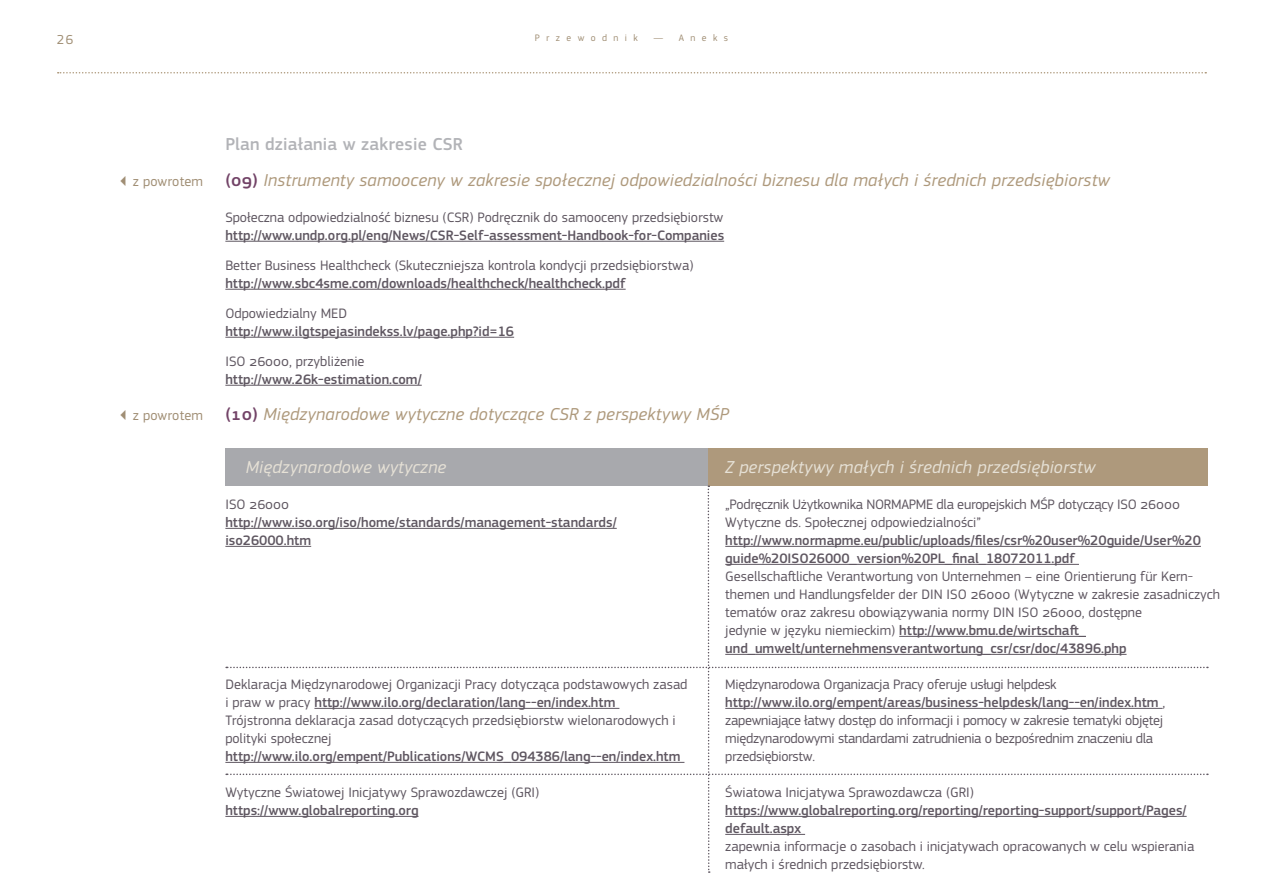
<style>
.page{position:relative;width:1263px;height:893px;background:#fff}
.page>*{position:absolute;margin:0;border:0;box-sizing:border-box;transform-origin:0 0}
.t1{font:italic 18px/36px "EC Square Sans Pro";letter-spacing:.01em;color:#ae997c}
.t2{font:italic 18px "EC Square Sans Pro";letter-spacing:.01em;color:#e6e1d6}
.t3{font:500 14.25px/18px "EC Square Sans Pro";color:#5f5761}
.t4{font:14.25px/18px "EC Square Sans Pro";color:#5f5761}
.t5{font:14.25px/18px "EC Square Sans Pro";letter-spacing:-.02em;color:#5f5761}
.t6{font:14.25px "EC Square Sans Pro";letter-spacing:.01em;color:#a08e74}
.t7{font:13.5px "EC Square Sans Pro";color:#a08e74}
.t8{font:9.75px "EC Square Sans Pro";letter-spacing:.66em;color:#a08e74}
.s1{font-weight:500;font-style:normal;color:#b2b3b7}
.s2{font-weight:500;font-style:normal;color:#724367}
.s3{font-weight:400}
.s4{font-weight:500}
</style>
<div class="page">
<hr style="left:225px;top:241px;width:499px;height:1px;background:#5f5761">
<hr style="left:225px;top:289px;width:401px;height:1px;background:#5f5761">
<hr style="left:225px;top:337px;width:289px;height:1px;background:#5f5761">
<hr style="left:225px;top:385px;width:197px;height:1px;background:#5f5761">
<div style="left:225px;top:448px;width:483px;height:38px;background:#a8a9ad"></div>
<div style="left:708px;top:448px;width:500px;height:38px;background:#ae997c"></div>
<svg style="left:226px;top:486px;width:982px;height:387px"></svg>
<hr style="left:725px;top:546px;width:476px;height:1px;background:#5f5761">
<hr style="left:725px;top:564px;width:354px;height:1px;background:#5f5761">
<hr style="left:899px;top:636px;width:187px;height:1px;background:#5f5761">
<hr style="left:725px;top:654px;width:401px;height:1px;background:#5f5761">
<hr style="left:725px;top:708px;width:437px;height:1px;background:#5f5761">
<hr style="left:725px;top:816px;width:462px;height:1px;background:#5f5761">
<hr style="left:725px;top:834px;width:80px;height:1px;background:#5f5761">
<hr style="left:225px;top:528px;width:392px;height:1px;background:#5f5761">
<hr style="left:225px;top:546px;width:86px;height:1px;background:#5f5761">
<hr style="left:314px;top:708px;width:305px;height:1px;background:#5f5761">
<hr style="left:225px;top:762px;width:459px;height:1px;background:#5f5761">
<hr style="left:225px;top:816px;width:193px;height:1px;background:#5f5761">
<svg style="left:58px;top:72px;width:1148px;height:1px"></svg>
<p class="t7" style="left:57px;top:32px;width:18px">26</p>
<p class="t8" style="left:535px;top:32px;width:105px">Przewodnik</p>
<p class="t8" style="left:653px;top:32px;width:11px">―</p>
<p class="t8" style="left:679px;top:32px;width:51px">Aneks</p>
<p class="t6" style="left:119px;top:173px;width:86px">◀ z powrotem</p>
<p class="t6" style="left:119px;top:407px;width:86px">◀ z powrotem</p>
<p class="t1" style="left:225px;top:126px;width:886px"><span class="s1">Plan działania w zakresie CSR<br></span><span class="s2">(09)</span> Instrumenty samooceny w zakresie społecznej odpowiedzialności biznesu dla małych i średnich przedsiębiorstw</p>
<p class="t3" style="left:225px;top:208px;width:500px"><span class="s3">Społeczna odpowiedzialność biznesu (CSR) Podręcznik do samooceny przedsiębiorstw </span>http://www.undp.org.pl/eng/News/CSR-Self-assessment-Handbook-for-Companies</p>
<p class="t4" style="left:225px;top:256px;width:470px">Better Business Healthcheck (Skuteczniejsza kontrola kondycji przedsiębiorstwa) <span class="s4">http://www.sbc4sme.com/downloads/healthcheck/healthcheck.pdf</span></p>
<p class="t3" style="left:225px;top:304px;width:290px"><span class="s3">Odpowiedzialny MED </span>http://www.ilgtspejasindekss.lv/page.php?id=16</p>
<p class="t3" style="left:225px;top:352px;width:198px"><span class="s3">ISO 26000, przybliżenie </span>http://www.26k-estimation.com/</p>
<p class="t1" style="left:225px;top:396px;width:505px"><span class="s2">(10)</span> Międzynarodowe wytyczne dotyczące CSR z perspektywy MŚP</p>
<p class="t2" style="left:725px;top:456px;width:372px">Z perspektywy małych i średnich przedsiębiorstw</p>
<p class="t5" style="left:725px;top:495px;width:456px">„Podręcznik Użytkownika NORMAPME dla europejskich MŚP dotyczący ISO 26000</p>
<p class="t3" style="left:725px;top:513px;width:477px"><span class="s3">Wytyczne ds. Społecznej odpowiedzialności” </span>http://www.normapme.eu/public/uploads/files/csr%20user%20guide/User%20 guide%20ISO26000_version%20PL_final_18072011.pdf<br><span class="s3">Gesellschaftliche Verantwortung von Unternehmen – eine Orientierung für Kern-</span></p>
<p class="t4" style="left:725px;top:585px;width:496px">themen und Handlungsfelder der DIN ISO 26000 (Wytyczne w zakresie zasadniczych tematów oraz zakresu obowiązywania normy DIN ISO 26000, dostępne</p>
<p class="t3" style="left:725px;top:621px;width:362px"><span class="s3">jedynie w języku niemieckim)</span> http://www.bmu.de/wirtschaft_</p>
<p class="t3" style="left:725px;top:639px;width:403px">und_umwelt/unternehmensverantwortung_csr/csr/doc/43896.php</p>
<p class="t5" style="left:725px;top:675px;width:442px">Międzynarodowa Organizacja Pracy oferuje usługi helpdesk <span class="s4">http://www.ilo.org/empent/areas/business-helpdesk/lang--en/index.htm</span> , zapewniające łatwy dostęp do informacji i pomocy w zakresie tematyki objętej międzynarodowymi standardami zatrudnienia o bezpośrednim znaczeniu dla przedsiębiorstw.</p>
<p class="t4" style="left:725px;top:783px;width:471px">Światowa Inicjatywa Sprawozdawcza (GRI) <span class="s4">https://www.globalreporting.org/reporting/reporting-support/support/Pages/ default.aspx<br></span>zapewnia informacje o zasobach i inicjatywach opracowanych w celu wspierania małych i średnich przedsiębiorstw.</p>
<p class="t2" style="left:246px;top:456px;width:202px">Międzynarodowe wytyczne</p>
<p class="t3" style="left:225px;top:495px;width:393px"><span class="s3">ISO 26000 </span>http://www.iso.org/iso/home/standards/management-standards/ iso26000.htm</p>
<p class="t4" style="left:225px;top:675px;width:464px">Deklaracja Międzynarodowej Organizacji Pracy dotycząca podstawowych zasad i praw w pracy <span class="s4">http://www.ilo.org/declaration/lang--en/index.htm<br></span>Trójstronna deklaracja zasad dotyczących przedsiębiorstw wielonarodowych i</p>
<p class="t3" style="left:225px;top:729px;width:457px"><span class="s3">polityki społecznej </span>http://www.ilo.org/empent/Publications/WCMS_094386/lang--en/index.htm</p>
<p class="t4" style="left:225px;top:783px;width:315px">Wytyczne Światowej Inicjatywy Sprawozdawczej (GRI)</p>
<p class="t3" style="left:225px;top:801px;width:195px">https://www.globalreporting.org</p>
</div>
